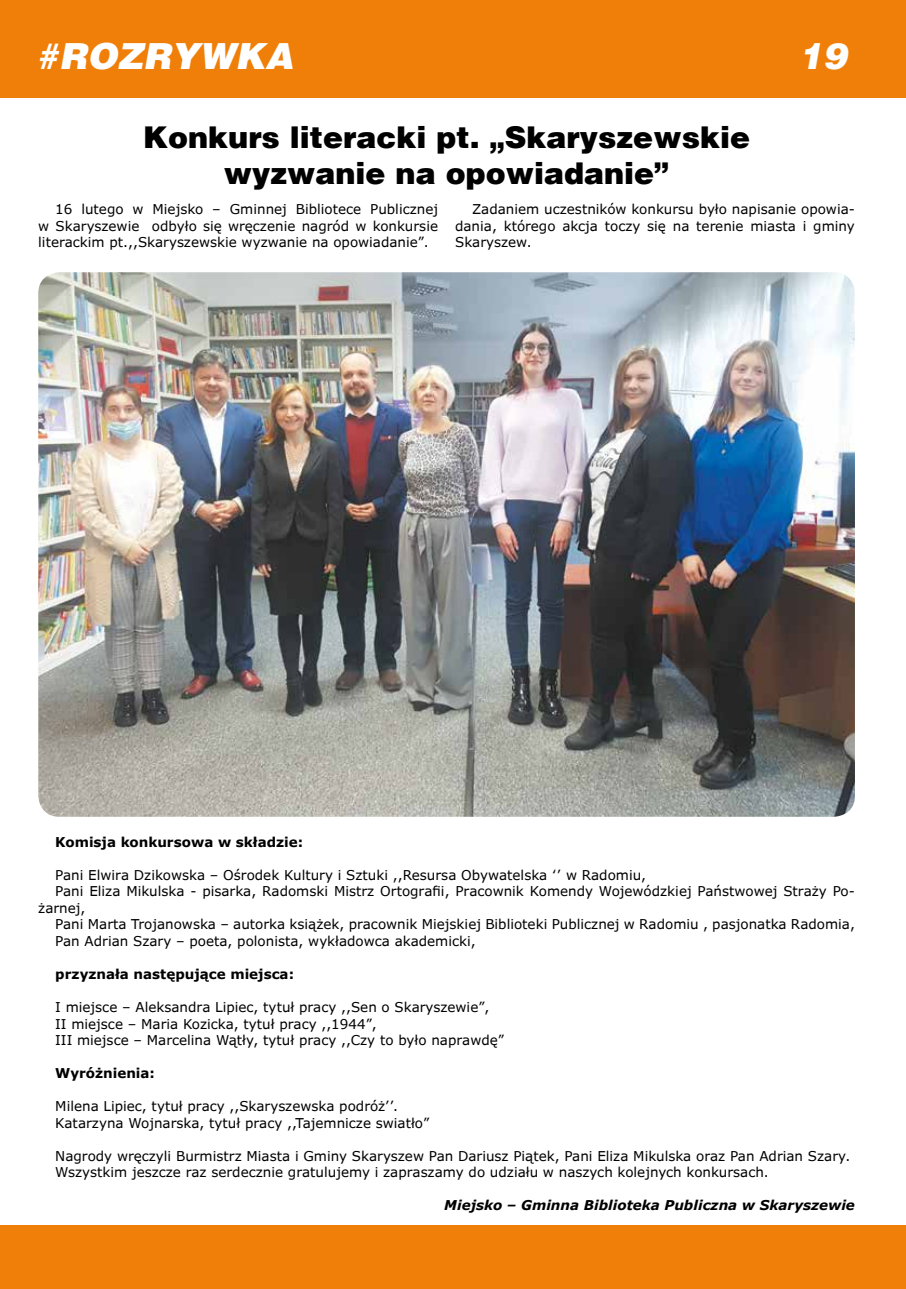
<style>
.page{position:relative;width:906px;height:1289px;background:#fff}
.page>*{position:absolute;margin:0;border:0;box-sizing:border-box;transform-origin:0 0}
.t1{font:italic 900 36px "Switzerland";color:#fff}
.t2{font:900 30px/36px "Switzerland";color:#000;text-align:center}
.t3{font:13.5px/16.5px "Verdana Pro";color:#000}
.t4{font:700 13.5px "Verdana Pro";color:#000}
.t5{font:italic 700 13.5px "Verdana Pro";color:#000}
</style>
<div class="page">
<div style="left:0;top:1225px;width:906px;height:63px;background:#f07f09"></div>
<div style="left:0;top:0;width:906px;height:98px;background:#f07f09"></div>
<img style="left:38px;top:272px;width:817px;height:544px">
<h1 class="t1" style="left:36px;top:35px;width:259px">#ROZRYWKA</h1>
<h1 class="t1" style="left:798px;top:35px;width:50px">19</h1>
<h2 class="t2" style="left:143px;top:120px;width:608px">Konkurs literacki pt. „Skaryszewskie wyzwanie na opowiadanie”</h2>
<p class="t3" style="left:38px;top:201px;width:401px;text-align:justify;text-indent:17px">16 lutego w Miejsko – Gminnej Bibliotece Publicznej w Skaryszewie odbyło się wręczenie nagród w konkursie literackim pt.,,Skaryszewskie wyzwanie na opowiadanie”.</p>
<p class="t3" style="left:455px;top:201px;width:401px;text-align:justify;text-indent:17px">Zadaniem uczestników konkursu było napisanie opowia&shy;dania, którego akcja toczy się na terenie miasta i gminy Skaryszew.</p>
<p class="t4" style="left:55px;top:833px;width:249px">Komisja konkursowa w składzie:</p>
<p class="t3" style="left:55px;top:867px;width:592px">Pani Elwira Dzikowska – Ośrodek Kultury i Sztuki ,,Resursa Obywatelska ‘’ w Radomiu,</p>
<p class="t3" style="left:55px;top:883px;width:801px">Pani Eliza Mikulska - pisarka, Radomski Mistrz Ortografii, Pracownik Komendy Wojewódzkiej Państwowej Straży Po-</p>
<p class="t3" style="left:38px;top:900px;width:49px">żarnej,</p>
<p class="t3" style="left:55px;top:916px;width:801px">Pani Marta Trojanowska – autorka książek, pracownik Miejskiej Biblioteki Publicznej w Radomiu , pasjonatka Radomia,</p>
<p class="t3" style="left:55px;top:933px;width:422px">Pan Adrian Szary – poeta, polonista, wykładowca akademicki,</p>
<p class="t4" style="left:55px;top:965px;width:240px">przyznała następujące miejsca:</p>
<p class="t3" style="left:55px;top:999px;width:451px">I miejsce – Aleksandra Lipiec, tytuł pracy ,,Sen o Skaryszewie”,<br>II miejsce – Maria Kozicka, tytuł pracy ,,1944”,<br>III miejsce – Marcelina Wątły, tytuł pracy ,,Czy to było naprawdę”</p>
<p class="t4" style="left:55px;top:1064px;width:101px">Wyróżnienia:</p>
<p class="t3" style="left:55px;top:1098px;width:376px">Milena Lipiec, tytuł pracy ,,Skaryszewska podróż’’.<br>Katarzyna Wojnarska, tytuł pracy ,,Tajemnicze swiatło”</p>
<p class="t3" style="left:55px;top:1147px;width:796px">Nagrody wręczyli Burmistrz Miasta i Gminy Skaryszew Pan Dariusz Piątek, Pani Eliza Mikulska oraz Pan Adrian Szary.<br>Wszystkim jeszcze raz serdecznie gratulujemy i zapraszamy do udziału w naszych kolejnych konkursach.</p>
<p class="t5" style="left:444px;top:1196px;width:412px">Miejsko – Gminna Biblioteka Publiczna w Skaryszewie</p>
</div>
